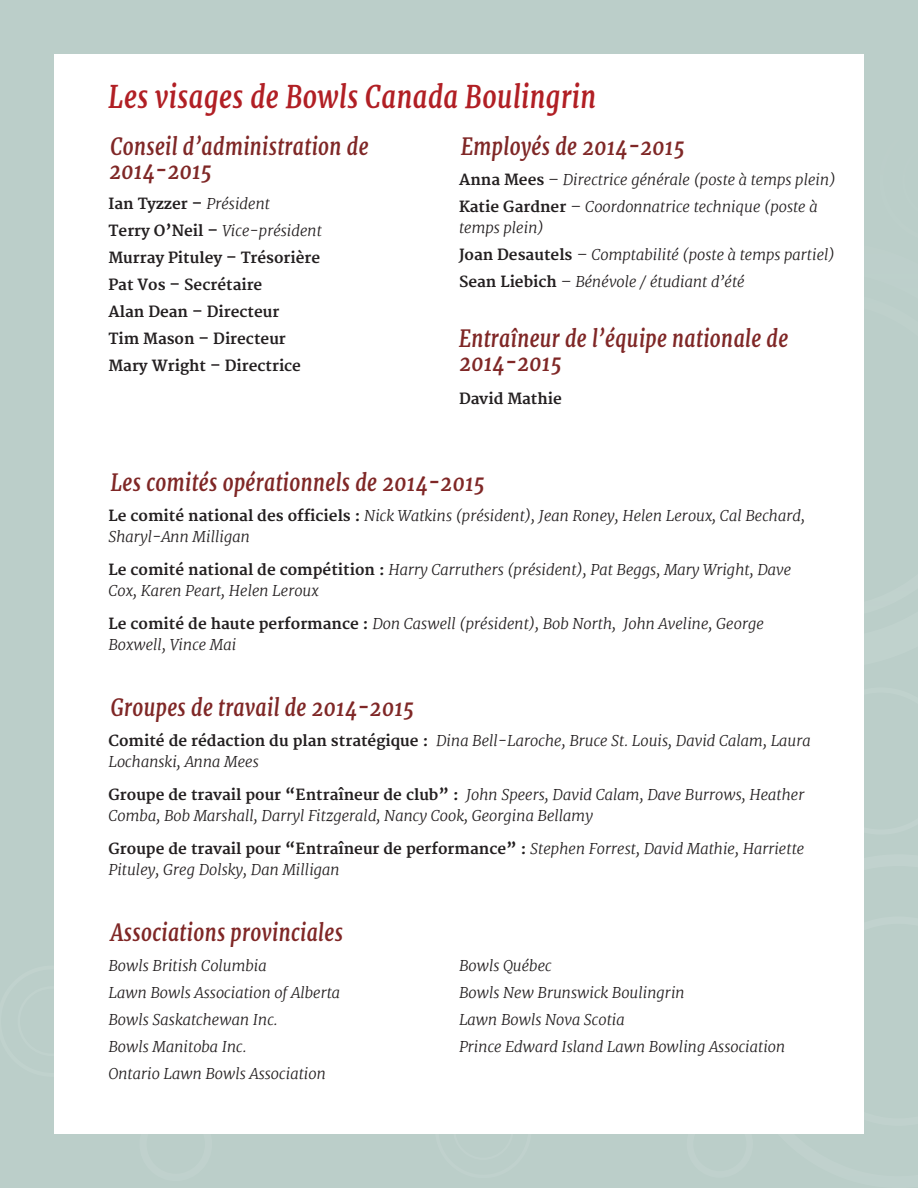
<style>
.page{position:relative;width:918px;height:1188px;background:#bbcec9}
.page>*{position:absolute;margin:0;border:0;box-sizing:border-box;transform-origin:0 0}
.t1{font:italic 700 31.5px "Merriweather";letter-spacing:.02em;color:#b11f24;scale:.8 1}
.t2{font:italic 700 24px/24px "Merriweather";letter-spacing:.02em;color:#7f2726;scale:.8 1}
.t3{font:italic 300 15px/27px "Merriweather";color:#231f20}
.t4{font:700 15px/27px "Merriweather";color:#231f20}
.s1{font-weight:300;font-style:italic}
.s2{font-weight:700;font-style:normal}
</style>
<div class="page">
<svg style="left:139px;top:1133px;width:73px;height:1px"></svg>
<svg style="left:435px;top:1133px;width:318px;height:1px"></svg>
<div style="left:54px;top:54px;width:810px;height:1079px;background:#fff"></div>
<h1 class="t1" style="left:108px;top:77px;width:611px">Les visages de Bowls Canada Boulingrin</h1>
<h2 class="t2" style="left:110px;top:135px;width:325px">Conseil d’administration de<br>2014-2015</h2>
<p class="t4" style="left:108px;top:191px;width:215px">Ian Tyzzer – <span class="s1">Président<br></span>Terry O’Neil – <span class="s1">Vice-président<br></span>Murray Pituley – Trésorière<br>Pat Vos – Secrétaire<br>Alan Dean – Directeur<br>Tim Mason – Directeur<br>Mary Wright – Directrice</p>
<h2 class="t2" style="left:461px;top:135px;width:281px">Employés de 2014-2015</h2>
<p class="t3" style="left:459px;top:166px;width:378px"><span class="s2">Anna Mees</span> – Directrice générale (poste à temps plein)<br><span class="s2">Katie Gardner</span> – Coordonnatrice technique (poste à</p>
<p class="t3" style="left:459px;top:214px;width:377px">temps plein)<br><span class="s2">Joan Desautels</span> – Comptabilité (poste à temps partiel)<br><span class="s2">Sean Liebich</span> – Bénévole / étudiant d’été</p>
<h2 class="t2" style="left:459px;top:327px;width:413px">Entraîneur de l’équipe nationale de<br>2014-2015</h2>
<p class="t4" style="left:459px;top:386px;width:104px">David Mathie</p>
<h2 class="t2" style="left:111px;top:471px;width:469px">Les comités opérationnels de 2014-2015</h2>
<p class="t3" style="left:108px;top:505px;width:698px;line-height:21px"><span class="s2">Le comité national des officiels :</span> Nick Watkins (président), Jean Roney, Helen Leroux, Cal Bechard,<br>Sharyl-Ann Milligan</p>
<p class="t3" style="left:108px;top:559px;width:684px;line-height:21px"><span class="s2">Le comité national de compétition :</span> Harry Carruthers (président), Pat Beggs, Mary Wright, Dave<br>Cox, Karen Peart, Helen Leroux</p>
<p class="t3" style="left:108px;top:613px;width:657px;line-height:21px"><span class="s2">Le comité de haute performance :</span> Don Caswell (président), Bob North, John Aveline, George<br>Boxwell, Vince Mai</p>
<h2 class="t2" style="left:111px;top:696px;width:381px">Groupes de travail de 2014-2015</h2>
<p class="t3" style="left:108px;top:730px;width:704px;line-height:21px"><span class="s2">Comité de rédaction du plan stratégique :</span> Dina Bell-Laroche, Bruce St. Louis, David Calam, Laura<br>Lochanski, Anna Mees</p>
<p class="t3" style="left:108px;top:784px;width:697px;line-height:21px"><span class="s2">Groupe de travail pour “Entraîneur de club” :</span> John Speers, David Calam, Dave Burrows, Heather<br>Comba, Bob Marshall, Darryl Fitzgerald, Nancy Cook, Georgina Bellamy</p>
<p class="t3" style="left:108px;top:838px;width:697px;line-height:21px"><span class="s2">Groupe de travail pour “Entraîneur de performance” :</span> Stephen Forrest, David Mathie, Harriette<br>Pituley, Greg Dolsky, Dan Milligan</p>
<h2 class="t2" style="left:111px;top:921px;width:292px">Associations provinciales</h2>
<p class="t3" style="left:108px;top:952px;width:233px">Bowls British Columbia<br>Lawn Bowls Association of Alberta<br>Bowls Saskatchewan Inc.<br>Bowls Manitoba Inc.<br>Ontario Lawn Bowls Association</p>
<p class="t3" style="left:459px;top:952px;width:328px">Bowls Québec<br>Bowls New Brunswick Boulingrin<br>Lawn Bowls Nova Scotia<br>Prince Edward Island Lawn Bowling Association</p>
</div>
